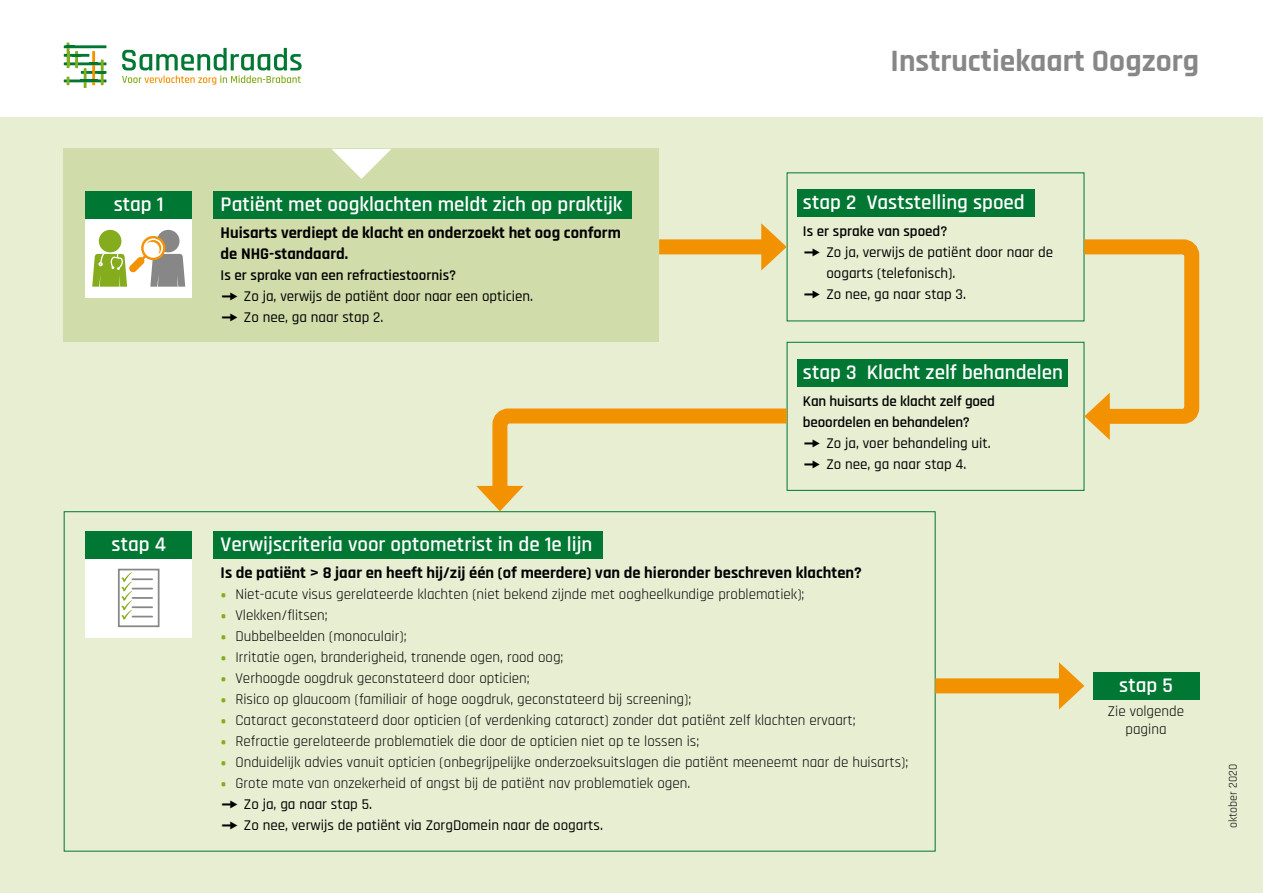
<style>
.page{position:relative;width:1263px;height:893px;background:#fff}
.page>*{position:absolute;margin:0;border:0;box-sizing:border-box;transform-origin:0 0}
.t1{font:700 31.5px "Rajdhani";color:#878787}
.t2{font:600 21px "Rajdhani";color:#fff}
.t3{font:700 16.5px/21px "Rajdhani";color:#000}
.t4{font:15px/18px "Rajdhani";color:#000;text-align:center}
.t5{font:500 15px/21px "Rajdhani";color:#000}
.t6{font:600 15px/21px "Rajdhani";letter-spacing:-.005em;color:#000}
.t7{font:12px "Rajdhani";color:#000}
.s1{font-weight:700;font-size:21px;color:#85ac1c}
.s2{font-weight:400}
</style>
<div class="page">
<div style="left:0;top:117px;width:1263px;height:776px;background:#e7eed2"></div>
<div style="left:787px;top:342px;width:297px;height:149px;border:1px solid #007732"></div>
<div style="left:797px;top:359px;width:271px;height:28px;background:#007732"></div>
<div style="left:797px;top:189px;width:238px;height:28px;background:#007732"></div>
<div style="left:64px;top:149px;width:595px;height:193px;background:#d0dcaa"></div>
<svg style="left:122px;top:48px;width:180px;height:37px"></svg>
<hr style="left:64px;top:45px;width:42px;height:3px;background:#007732">
<hr style="left:67px;top:43px;width:2px;height:25px;background:#85ac1c">
<hr style="left:64px;top:54px;width:25px;height:3px;background:#007732">
<hr style="left:64px;top:62px;width:42px;height:3px;background:#007732">
<hr style="left:64px;top:80px;width:42px;height:2px;background:#007732">
<hr style="left:81px;top:71px;width:25px;height:3px;background:#007732">
<hr style="left:75px;top:51px;width:3px;height:17px;background:#85ac1c">
<hr style="left:92px;top:51px;width:3px;height:34px;background:#f39200">
<hr style="left:101px;top:60px;width:3px;height:25px;background:#85ac1c">
<hr style="left:84px;top:68px;width:3px;height:20px;background:#85ac1c">
<svg style="left:67px;top:77px;width:2px;height:8px"></svg>
<svg style="left:84px;top:80px;width:11px;height:2px"></svg>
<svg style="left:66px;top:45px;width:15px;height:21px"></svg>
<div style="left:86px;top:531px;width:106px;height:106px;background:#fff"></div>
<div style="left:86px;top:531px;width:106px;height:28px;background:#007732"></div>
<div style="left:213px;top:531px;width:389px;height:28px;background:#007732"></div>
<div style="left:118px;top:569px;width:42px;height:58px;border:2px solid #878787"></div>
<svg style="left:121px;top:572px;width:31px;height:48px"></svg>
<div style="left:86px;top:191px;width:106px;height:107px;background:#fff"></div>
<div style="left:86px;top:191px;width:106px;height:28px;background:#007732"></div>
<div style="left:213px;top:191px;width:419px;height:28px;background:#007732"></div>
<div style="left:99px;top:230px;width:22px;height:22px;background:#85ac1c;border-radius:50%"></div>
<div style="left:157px;top:230px;width:23px;height:22px;background:#878787;border-radius:50%"></div>
<svg style="left:92px;top:236px;width:93px;height:51px"></svg>
<div style="left:1093px;top:672px;width:106px;height:28px;background:#007732"></div>
<svg style="left:332px;top:149px;width:59px;height:30px"></svg>
<div style="left:659px;top:239px;width:112px;height:15px;background:#f39200"></div>
<svg style="left:761px;top:223px;width:26px;height:48px"></svg>
<div style="left:935px;top:678px;width:134px;height:15px;background:#f39200"></div>
<svg style="left:1059px;top:662px;width:25px;height:47px"></svg>
<svg style="left:1069px;top:232px;width:131px;height:208px"></svg>
<svg style="left:476px;top:401px;width:344px;height:110px"></svg>
<h1 class="t1" style="left:891px;top:42px;width:310px">Instructiekaart Oogzorg</h1>
<h2 class="t2" style="left:114px;top:192px;width:52px">stap 1</h2>
<h2 class="t2" style="left:221px;top:192px;width:403px">Patiënt met oogklachten meldt zich op praktijk</h2>
<p class="t3" style="left:221px;top:223px;width:402px">Huisarts verdiept de klacht en onderzoekt het oog conform de NHG-standaard.</p>
<p class="t6" style="left:221px;top:265px;width:237px">Is er sprake van een refractiestoornis?</p>
<p class="t5" style="left:244px;top:286px;width:291px">Zo ja, verwijs de patiënt door naar een opticien.<br>Zo nee, ga naar stap 2.</p>
<h2 class="t2" style="left:803px;top:190px;width:223px">stap 2 Vaststelling spoed</h2>
<p class="t6" style="left:803px;top:222px;width:146px">Is er sprake van spoed?</p>
<p class="t5" style="left:826px;top:243px;width:228px">Zo ja, verwijs de patiënt door naar de oogarts (telefonisch).<br>Zo nee, ga naar stap 3.</p>
<h2 class="t2" style="left:803px;top:360px;width:262px">stap 3 Klacht zelf behandelen</h2>
<p class="t6" style="left:803px;top:391px;width:193px">Kan huisarts de klacht zelf goed beoordelen en behandelen?</p>
<p class="t5" style="left:826px;top:433px;width:166px">Zo ja, voer behandeling uit.<br>Zo nee, ga naar stap 4.</p>
<h2 class="t2" style="left:112px;top:531px;width:56px">stap 4</h2>
<h2 class="t2" style="left:221px;top:531px;width:373px">Verwijscriteria voor optometrist in de 1e lijn</h2>
<p class="t3" style="left:221px;top:562px;width:643px">Is de patiënt &gt; 8 jaar en heeft hij/zij één (of meerdere) van de hieronder beschreven klachten?</p>
<p class="t4" style="left:221px;top:585px;width:585px"><span class="s1">•</span> Niet-acute visus gerelateerde klachten (niet bekend zijnde met oogheelkundige problematiek);</p>
<p class="t4" style="left:221px;top:606px;width:109px"><span class="s1">•</span> Vlekken/flitsen;</p>
<p class="t4" style="left:221px;top:627px;width:187px"><span class="s1">•</span> Dubbelbeelden (monoculair);</p>
<p class="t4" style="left:221px;top:648px;width:344px"><span class="s1">•</span> Irritatie ogen, branderigheid, tranende ogen, rood oog;</p>
<p class="t4" style="left:221px;top:669px;width:311px"><span class="s1">•</span> Verhoogde oogdruk geconstateerd door opticien;</p>
<p class="t4" style="left:221px;top:690px;width:472px"><span class="s1">•</span> Risico op glaucoom (familiair of hoge oogdruk, geconstateerd bij screening);</p>
<p class="t4" style="left:221px;top:711px;width:637px"><span class="s1">•</span> Cataract geconstateerd door opticien (of verdenking cataract) zonder dat patiënt zelf klachten ervaart;</p>
<p class="t4" style="left:221px;top:732px;width:480px"><span class="s1">•</span> Refractie gerelateerde problematiek die door de opticien niet op te lossen is;</p>
<p class="t4" style="left:221px;top:753px;width:689px"><span class="s1">•</span> Onduidelijk advies vanuit opticien (onbegrijpelijke onderzoeksuitslagen die patiënt meeneemt naar de huisarts);</p>
<p class="t5" style="left:244px;top:773px;width:448px;text-indent:-23px"><span class="s1">•</span> <span class="s2">Grote mate van onzekerheid of angst bij de patiënt nav problematiek ogen.<br></span>Zo ja, ga naar stap 5.<br>Zo nee, verwijs de patiënt via ZorgDomein naar de oogarts.</p>
<h2 class="t2" style="left:1119px;top:672px;width:55px">stap 5</h2>
<p class="t4" style="left:1108px;top:703px;width:78px">Zie volgende pagina</p>
<p class="t7" style="left:1226px;top:828px;width:65px;rotate:-90deg">oktober 2020</p>
</div>
